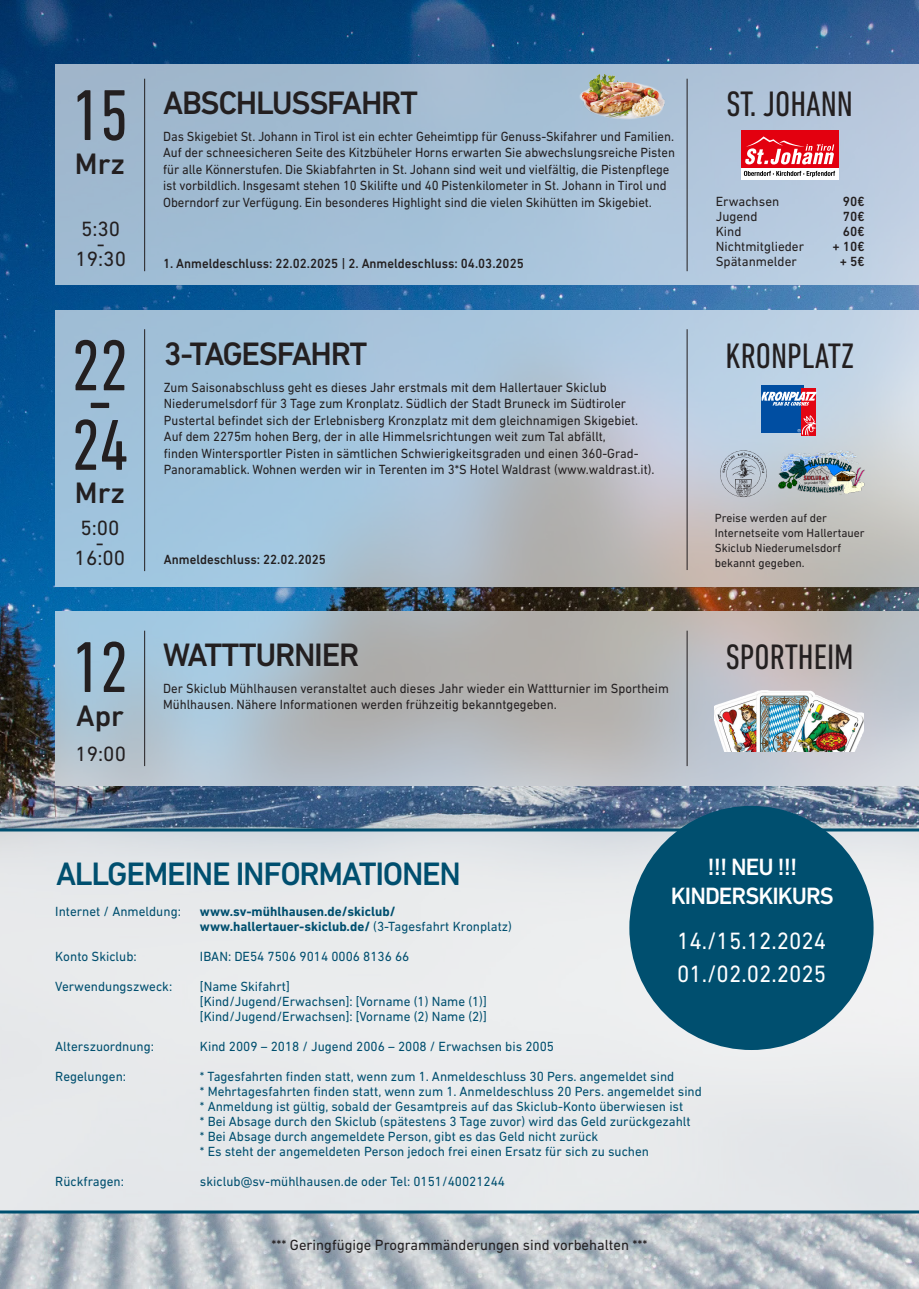
<style>
.page{position:relative;width:919px;height:1289px;background:#fff}
.page>*{position:absolute;margin:0;border:0;box-sizing:border-box;transform-origin:0 0}
.t1{font:condensed 73.2px "DIN Next LT Pro";color:#231f20}
.t2{font:condensed 36px "DIN Next LT Pro";color:#231f20}
.t3{font:500 33px "DIN Next LT Pro";letter-spacing:-.04em;color:#231f20}
.t4{font:500 33px "DIN Next LT Pro";letter-spacing:-.04em;color:#004f6f}
.t5{font:500 30.15px "DIN Next LT Pro";color:#231f20}
.text{font:24px "DIN Next LT Pro";color:#fff;scale:.95 1}
.t6{font:500 24px "DIN Next LT Pro";letter-spacing:-.04em;color:#fff}
.t7{font:21px "DIN Next LT Pro";color:#231f20}
.t8{font:15px "DIN Next LT Pro";color:#231f20}
.text-2{font:13.5px/16.5px "DIN Next LT Pro";color:#231f20;scale:.95 1}
.t9{font:13.5px "DIN Next LT Pro";color:#004f6f}
.text-3{font:500 13.5px "DIN Next LT Pro";color:#231f20;scale:.95 1}
.t10{font:700 13.5px "DIN Next LT Pro";color:#004f6f}
.text-4{font:13.5px/15px "DIN Next LT Pro";color:#231f20}
.text-5{font:500 13.5px "DIN Next LT Pro";color:#231f20}
.t11{font:12px/15px "DIN Next LT Pro";color:#231f20}
.s1{font-weight:400}
</style>
<div class="page">
<img style="left:0;top:0;width:918px;height:1288px">
<svg style="left:0;top:828px;width:918px;height:385px;background:#e3e6e9"></svg>
<img style="left:55px;top:65px;width:863px;height:220px">
<hr style="left:144px;top:79px;width:1px;height:192px;background:#231f20">
<img style="left:575px;top:73px;width:98px;height:49px">
<div style="left:741px;top:130px;width:97px;height:50px;background:#fff"></div>
<div style="left:740px;top:168px;width:98px;height:11px;background:#fff"></div>
<svg style="left:743px;top:171px;width:92px;height:6px"></svg>
<div style="left:740px;top:130px;width:98px;height:38px;background:#e3000f"></div>
<svg style="left:745px;top:136px;width:89px;height:28px"></svg>
<img style="left:55px;top:611px;width:863px;height:175px">
<hr style="left:686px;top:79px;width:1px;height:192px;background:#231f20">
<img style="left:714px;top:685px;width:149px;height:67px">
<hr style="left:144px;top:630px;width:1px;height:136px;background:#231f20">
<hr style="left:686px;top:630px;width:1px;height:136px;background:#231f20">
<img style="left:55px;top:310px;width:863px;height:277px">
<hr style="left:144px;top:329px;width:1px;height:242px;background:#231f20">
<div style="left:761px;top:385px;width:42px;height:48px;background:#004ea2"></div>
<svg style="left:801px;top:389px;width:15px;height:47px"></svg>
<svg style="left:761px;top:392px;width:55px;height:43px"></svg>
<hr style="left:686px;top:329px;width:1px;height:241px;background:#231f20">
<svg style="left:719px;top:449px;width:48px;height:48px;background:#aeb6c1"></svg>
<img style="left:778px;top:440px;width:89px;height:66px">
<div style="left:629px;top:805px;width:244px;height:244px;background:#004f6f;border-radius:50%"></div>
<p class="t1" style="left:72px;top:74px;width:58px">15</p>
<p class="t5" style="left:75px;top:146px;width:52px">Mrz</p>
<p class="t7" style="left:81px;top:217px;width:41px">5:30</p>
<p class="t7" style="left:97px;top:232px;width:9px">-</p>
<p class="t7" style="left:75px;top:247px;width:52px">19:30</p>
<p class="t1" style="left:72px;top:324px;width:58px">22</p>
<p class="t1" style="left:72px;top:403px;width:58px">24</p>
<p class="t5" style="left:75px;top:475px;width:52px">Mrz</p>
<p class="t1" style="left:88px;top:359px;width:26px">-</p>
<p class="t7" style="left:80px;top:515px;width:41px">5:00</p>
<p class="t7" style="left:96px;top:530px;width:9px">-</p>
<p class="t7" style="left:75px;top:545px;width:52px">16:00</p>
<p class="t1" style="left:72px;top:626px;width:58px">12</p>
<p class="t5" style="left:76px;top:697px;width:49px">Apr</p>
<p class="t7" style="left:75px;top:742px;width:52px">19:00</p>
<p class="t3" style="left:163px;top:84px;width:256px">ABSCHLUSSFAHRT</p>
<p class="t2" style="left:726px;top:84px;width:128px">ST. JOHANN</p>
<p class="text-2" style="left:163px;top:128px;width:540px">Das Skigebiet St. Johann in Tirol ist ein echter Geheimtipp für Genuss-Skifahrer und Familien.<br>Auf der schneesicheren Seite des Kitzbüheler Horns erwarten Sie abwechslungsreiche Pisten für alle Könnerstufen. Die Skiabfahrten in St. Johann sind weit und vielfältig, die Pistenpflege ist vorbildlich. Insgesamt stehen 10 Skilifte und 40 Pistenkilometer in St. Johann in Tirol und Oberndorf zur Verfügung. Ein besonderes Highlight sind die vielen Skihütten im Skigebiet.</p>
<p class="text-5" style="left:842px;top:193px;width:23px">90€</p>
<p class="text-5" style="left:842px;top:208px;width:23px">70€</p>
<p class="text-5" style="left:842px;top:223px;width:23px">60€</p>
<p class="text-5" style="left:832px;top:238px;width:34px">+ 10€</p>
<p class="text-4" style="left:715px;top:193px;width:65px">Erwachsen<br>Jugend</p>
<p class="text-4" style="left:715px;top:223px;width:27px">Kind</p>
<p class="text-4" style="left:715px;top:238px;width:90px">Nichtmitglieder</p>
<p class="text-4" style="left:715px;top:253px;width:82px">Spätanmelder</p>
<p class="text-3" style="left:163px;top:255px;width:381px">1. Anmeldeschluss: 22.02.2025 | 2. Anmeldeschluss: 04.03.2025</p>
<p class="text-5" style="left:839px;top:253px;width:26px">+ 5€</p>
<p class="t3" style="left:164px;top:335px;width:205px">3-TAGESFAHRT</p>
<p class="text-2" style="left:164px;top:378px;width:518px">Zum Saisonabschluss geht es dieses Jahr erstmals mit dem Hallertauer Skiclub Niederumelsdorf für 3 Tage zum Kronplatz. Südlich der Stadt Bruneck im Südtiroler Pustertal befindet sich der Erlebnisberg Kronzplatz mit dem gleichnamigen Skigebiet.<br>Auf dem 2275m hohen Berg, der in alle Himmelsrichtungen weit zum Tal abfällt,<br>finden Wintersportler Pisten in sämtlichen Schwierigkeitsgraden und einen 360-Grad-Panoramablick. Wohnen werden wir in Terenten im 3*S Hotel Waldrast (www.waldrast.it).</p>
<p class="t2" style="left:725px;top:335px;width:130px">KRONPLATZ</p>
<p class="t11" style="left:714px;top:510px;width:151px">Preise werden auf der<br>Internetseite vom Hallertauer<br>Skiclub Niederumelsdorf</p>
<p class="text-3" style="left:164px;top:552px;width:172px">Anmeldeschluss: 22.02.2025</p>
<p class="t11" style="left:714px;top:555px;width:91px">bekannt gegeben.</p>
<p class="t3" style="left:163px;top:635px;width:198px">WATTTURNIER</p>
<p class="text-2" style="left:163px;top:679px;width:534px">Der Skiclub Mühlhausen veranstaltet auch dieses Jahr wieder ein Wattturnier im Sportheim<br>Mühlhausen. Nähere Informationen werden frühzeitig bekanntgegeben.</p>
<p class="t2" style="left:725px;top:637px;width:129px">SPORTHEIM</p>
<p class="t6" style="left:707px;top:853px;width:91px">!!! NEU !!!</p>
<p class="t6" style="left:670px;top:881px;width:164px">KINDERSKIKURS</p>
<p class="text" style="left:677px;top:926px;width:159px">14./15.12.2024</p>
<p class="text" style="left:677px;top:959px;width:159px">01./02.02.2025</p>
<p class="t4" style="left:56px;top:854px;width:406px">ALLGEMEINE INFORMATIONEN</p>
<p class="t9" style="left:55px;top:903px;width:127px">Internet / Anmeldung:</p>
<p class="t9" style="left:55px;top:948px;width:83px">Konto Skiclub:</p>
<p class="t9" style="left:55px;top:978px;width:118px">Verwendungszweck:</p>
<p class="t10" style="left:200px;top:903px;width:197px">www.sv-mühlhausen.de/skiclub/</p>
<p class="t10" style="left:200px;top:918px;width:313px">www.hallertauer-skiclub.de/ <span class="s1">(3-Tagesfahrt Kronplatz)</span></p>
<p class="t9" style="left:200px;top:948px;width:211px">IBAN: DE54 7506 9014 0006 8136 66</p>
<p class="t9" style="left:200px;top:978px;width:91px">[Name Skifahrt]</p>
<p class="t9" style="left:200px;top:993px;width:288px">[Kind/Jugend/Erwachsen]: [Vorname (1) Name (1)]</p>
<p class="t9" style="left:200px;top:1008px;width:288px">[Kind/Jugend/Erwachsen]: [Vorname (2) Name (2)]</p>
<p class="t9" style="left:200px;top:1038px;width:355px">Kind 2009 – 2018 / Jugend 2006 – 2008 / Erwachsen bis 2005</p>
<p class="t9" style="left:200px;top:1068px;width:476px">* Tagesfahrten finden statt, wenn zum 1. Anmeldeschluss 30 Pers. angemeldet sind</p>
<p class="t9" style="left:200px;top:1083px;width:503px">* Mehrtagesfahrten finden statt, wenn zum 1. Anmeldeschluss 20 Pers. angemeldet sind</p>
<p class="t9" style="left:200px;top:1098px;width:485px">* Anmeldung ist gültig, sobald der Gesamtpreis auf das Skiclub-Konto überwiesen ist</p>
<p class="t9" style="left:200px;top:1113px;width:492px">* Bei Absage durch den Skiclub (spätestens 3 Tage zuvor) wird das Geld zurückgezahlt</p>
<p class="t9" style="left:200px;top:1128px;width:400px">* Bei Absage durch angemeldete Person, gibt es das Geld nicht zurück</p>
<p class="t9" style="left:200px;top:1143px;width:450px">* Es steht der angemeldeten Person jedoch frei einen Ersatz für sich zu suchen</p>
<p class="t9" style="left:200px;top:1173px;width:306px">skiclub@sv-mühlhausen.de oder Tel: 0151/40021244</p>
<p class="t9" style="left:55px;top:1038px;width:100px">Alterszuordnung:</p>
<p class="t9" style="left:55px;top:1068px;width:72px">Regelungen:</p>
<p class="t9" style="left:55px;top:1173px;width:70px">Rückfragen:</p>
<p class="t8" style="left:271px;top:1235px;width:378px">*** Geringfügige Programmänderungen sind vorbehalten ***</p>
</div>
